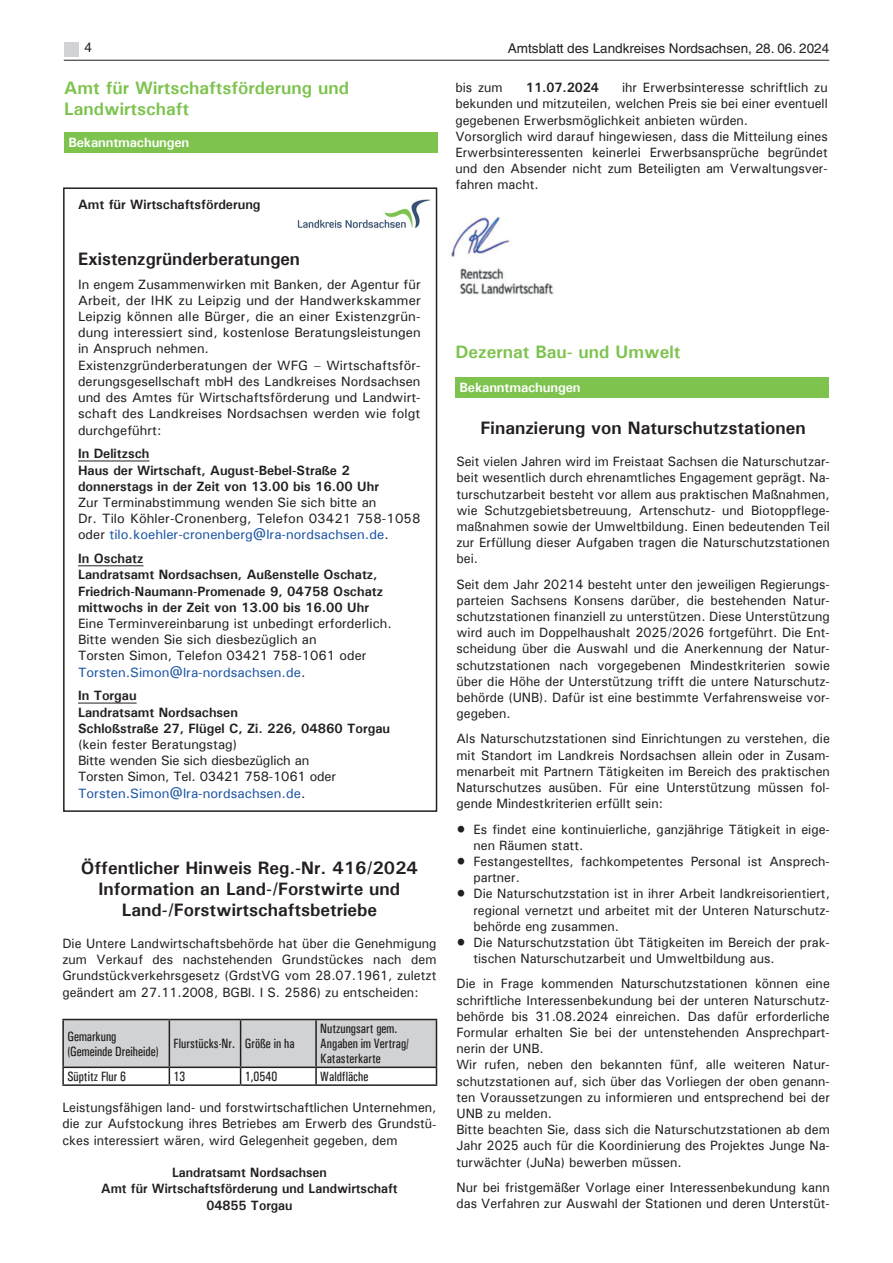
<style>
.page{position:relative;width:893px;height:1263px;background:#fff}
.page>*{position:absolute;margin:0;border:0;box-sizing:border-box;transform-origin:0 0}
.t1{font:700 18px/21px "Univers";color:#231f20;text-align:center}
.t2{font:700 18px/21px "Univers";color:#7dc34e}
.t3{font:13.5px/16.2px "Univers";color:#231f20;text-align:justify;scale:.95 1}
.t4{font:13.5px/16.2px "Univers";color:#231f20}
.t5{font:700 13.5px/16.2px "Univers";color:#231f20}
.t6{font:13.5px/15px "Univers Condensed";color:#231f20;scale:.95 1}
.t7{font:700 13.5px/16.2px "Univers";color:#231f20;text-align:center;scale:.95 1}
.t8{font:13.5px "Helvetica LT Std";color:#231f20}
.t9{font:700 13.5px "Univers";letter-spacing:-.01em;color:#fff}
.s1{color:#1e56a6}
</style>
<div class="page">
<hr style="left:64px;top:60px;width:765px;height:1px;background:#231f20">
<div style="left:64px;top:43px;width:15px;height:14px;background:#d1d2d4"></div>
<svg style="left:62px;top:1019px;width:375px;height:65px"></svg>
<hr style="left:62px;top:1084px;width:107px;height:2px;background:#231f20">
<hr style="left:169px;top:1084px;width:72px;height:2px;background:#231f20">
<hr style="left:241px;top:1084px;width:75px;height:2px;background:#231f20">
<hr style="left:316px;top:1084px;width:121px;height:2px;background:#231f20">
<img style="left:451px;top:216px;width:103px;height:79px">
<img style="left:297px;top:199px;width:134px;height:30px">
<div style="left:63px;top:187px;width:374px;height:625px;border:2px solid #231f20"></div>
<hr style="left:78px;top:461px;width:71px;height:1px;background:#231f20">
<hr style="left:78px;top:565px;width:66px;height:1px;background:#231f20">
<hr style="left:78px;top:703px;width:59px;height:1px;background:#231f20">
<div style="left:455px;top:377px;width:374px;height:21px;background:#7dc34e"></div>
<div style="left:64px;top:132px;width:374px;height:21px;background:#7dc34e"></div>
<p class="t8" style="left:85px;top:40px;width:9px">4</p>
<p class="t8" style="left:508px;top:40px;width:323px">Amtsblatt des Landkreises Nordsachsen, 28. 06. 2024</p>
<h1 class="t2" style="left:64px;top:77px;width:287px">Amt für Wirtschaftsförderung und<br>Landwirtschaft</h1>
<p class="t9" style="left:68px;top:134px;width:122px">Bekanntmachungen</p>
<p class="t5" style="left:78px;top:196px;width:184px">Amt für Wirtschaftsförderung</p>
<h1 class="t1" style="left:78px;top:248px;width:224px">Existenzgründerberatungen</h1>
<p class="t4" style="left:78px;top:276px;width:344px">In engem Zusammenwirken mit Banken, der Agentur für Arbeit, der IHK zu Leipzig und der Handwerkskammer Leipzig können alle Bürger, die an einer Existenzgrün&shy;dung interessiert sind, kostenlose Beratungsleistungen in Anspruch nehmen.<br>Existenzgründerberatungen der WFG – Wirtschaftsför&shy;derungsgesellschaft mbH des Landkreises Nordsachsen und des Amtes für Wirtschaftsförderung und Landwirt&shy;schaft des Landkreises Nordsachsen werden wie folgt durchgeführt:</p>
<p class="t5" style="left:78px;top:445px;width:302px">In Delitzsch<br>Haus der Wirtschaft, August-Bebel-Straße 2 donnerstags in der Zeit von 13.00 bis 16.00 Uhr</p>
<p class="t4" style="left:78px;top:494px;width:344px">Zur Terminabstimmung wenden Sie sich bitte an<br>Dr. Tilo Köhler-Cronenberg, Telefon 03421 758-1058 oder <span class="s1">tilo.koehler-cronenberg@lra-nordsachsen.de</span>.</p>
<p class="t5" style="left:78px;top:550px;width:307px">In Oschatz<br>Landratsamt Nordsachsen, Außenstelle Oschatz, Friedrich-Naumann-Promenade 9, 04758 Oschatz mittwochs in der Zeit von 13.00 bis 16.00 Uhr</p>
<p class="t4" style="left:78px;top:615px;width:315px">Eine Terminvereinbarung ist unbedingt erforderlich.<br>Bitte wenden Sie sich diesbezüglich an<br>Torsten Simon, Telefon 03421 758-1061 oder <span class="s1">Torsten.Simon@lra-nordsachsen.de</span>.</p>
<p class="t5" style="left:78px;top:687px;width:314px">In Torgau<br>Landratsamt Nordsachsen<br>Schloßstraße 27, Flügel C, Zi. 226, 04860 Torgau</p>
<p class="t4" style="left:78px;top:736px;width:260px">(kein fester Beratungstag)<br>Bitte wenden Sie sich diesbezüglich an Torsten Simon, Tel. 03421 758-1061 oder <span class="s1">Torsten.Simon@lra-nordsachsen.de</span>.</p>
<h1 class="t1" style="left:81px;top:857px;width:338px">Öffentlicher Hinweis Reg.-Nr. 416/2024<br>Information an Land-/Forstwirte und<br>Land-/Forstwirtschaftsbetriebe</h1>
<p class="t3" style="left:62px;top:935px;width:395px">Die Untere Landwirtschaftsbehörde hat über die Genehmigung zum Verkauf des nachstehenden Grundstückes nach dem Grundstückverkehrsgesetz (GrdstVG vom 28.07.1961, zuletzt geändert am 27.11.2008, BGBl. I S. 2586) zu entscheiden:</p>
<p class="t6" style="left:67px;top:1028px;width:97px">Gemarkung (Gemeinde Dreiheide)</p>
<p class="t6" style="left:174px;top:1036px;width:129px">Flurstücks-Nr. Größe in ha</p>
<p class="t6" style="left:320px;top:1021px;width:95px">Nutzungsart gem.<br>Angaben im Vertrag/<br>Katasterkarte</p>
<p class="t6" style="left:67px;top:1069px;width:63px">Süptitz Flur 6</p>
<p class="t6" style="left:174px;top:1069px;width:14px">13</p>
<p class="t6" style="left:245px;top:1069px;width:36px">1,0540</p>
<p class="t6" style="left:320px;top:1069px;width:52px">Waldfläche</p>
<p class="t3" style="left:62px;top:1099px;width:395px">Leistungsfähigen land- und forstwirtschaftlichen Unternehmen, die zur Aufstockung ihres Betriebes am Erwerb des Grundstü&shy;ckes interessiert wären, wird Gelegenheit gegeben, dem</p>
<p class="t7" style="left:101px;top:1164px;width:314px">Landratsamt Nordsachsen<br>Amt für Wirtschaftsförderung und Landwirtschaft<br>04855 Torgau</p>
<p class="t3" style="left:455px;top:79px;width:51px">bis zum</p>
<p class="t7" style="left:526px;top:79px;width:78px">11.07.2024</p>
<p class="t3" style="left:455px;top:79px;width:393px;text-align:left;text-indent:167px">ihr Erwerbsinteresse schriftlich zu bekunden und mitzuteilen, welchen Preis sie bei einer eventuell gegebenen Erwerbsmöglichkeit anbieten würden.<br>Vorsorglich wird darauf hingewiesen, dass die Mitteilung eines Erwerbsinteressenten keinerlei Erwerbsansprüche begründet und den Absender nicht zum Beteiligten am Verwaltungsver&shy;fahren macht.</p>
<h1 class="t2" style="left:455px;top:341px;width:227px">Dezernat Bau- und Umwelt</h1>
<p class="t9" style="left:460px;top:379px;width:122px">Bekanntmachungen</p>
<h1 class="t1" style="left:481px;top:417px;width:326px">Finanzierung von Naturschutzstationen</h1>
<p class="t3" style="left:456px;top:453px;width:395px">Seit vielen Jahren wird im Freistaat Sachsen die Naturschutzar&shy;beit wesentlich durch ehrenamtliches Engagement geprägt. Na&shy;turschutzarbeit besteht vor allem aus praktischen Maßnahmen, wie Schutzgebietsbetreuung, Artenschutz- und Biotoppflege&shy;maßnahmen sowie der Umweltbildung. Einen bedeutenden Teil zur Erfüllung dieser Aufgaben tragen die Naturschutzstationen bei.</p>
<p class="t3" style="left:456px;top:576px;width:395px">Seit dem Jahr 20214 besteht unter den jeweiligen Regierungs&shy;parteien Sachsens Konsens darüber, die bestehenden Natur&shy;schutzstationen finanziell zu unterstützen. Diese Unterstützung wird auch im Doppelhaushalt 2025/2026 fortgeführt. Die Ent&shy;scheidung über die Auswahl und die Anerkennung der Natur&shy;schutzstationen nach vorgegebenen Mindestkriterien sowie über die Höhe der Unterstützung trifft die untere Naturschutz&shy;behörde (UNB). Dafür ist eine bestimmte Verfahrensweise vor&shy;gegeben.</p>
<p class="t3" style="left:456px;top:730px;width:395px">Als Naturschutzstationen sind Einrichtungen zu verstehen, die mit Standort im Landkreis Nordsachsen allein oder in Zusam&shy;menarbeit mit Partnern Tätigkeiten im Bereich des praktischen Naturschutzes ausüben. Für eine Unterstützung müssen fol&shy;gende Mindestkriterien erfüllt sein:</p>
<p class="t3" style="left:473px;top:820px;width:377px;text-indent:-17px">• Es findet eine kontinuierliche, ganzjährige Tätigkeit in eige&shy;nen Räumen statt.</p>
<p class="t3" style="left:473px;top:853px;width:377px;text-indent:-17px">• Festangestelltes, fachkompetentes Personal ist Ansprech&shy;partner.</p>
<p class="t3" style="left:473px;top:885px;width:377px;text-indent:-17px">• Die Naturschutzstation ist in ihrer Arbeit landkreisorientiert, regional vernetzt und arbeitet mit der Unteren Naturschutz&shy;behörde eng zusammen.</p>
<p class="t3" style="left:473px;top:934px;width:377px;text-indent:-17px">• Die Naturschutzstation übt Tätigkeiten im Bereich der prak&shy;tischen Naturschutzarbeit und Umweltbildung aus.</p>
<p class="t3" style="left:456px;top:975px;width:395px;text-align:left">Die in Frage kommenden Naturschutzstationen können eine schriftliche Interessenbekundung bei der unteren Naturschutz&shy;behörde bis 31.08.2024 einreichen. Das dafür erforderliche Formular erhalten Sie bei der untenstehenden Ansprechpart&shy;nerin der UNB.<br>Wir rufen, neben den bekannten fünf, alle weiteren Natur&shy;schutzstationen auf, sich über das Vorliegen der oben genann&shy;ten Voraussetzungen zu informieren und entsprechend bei der UNB zu melden.<br>Bitte beachten Sie, dass sich die Naturschutzstationen ab dem Jahr 2025 auch für die Koordinierung des Projektes Junge Na&shy;turwächter (JuNa) bewerben müssen.</p>
<p class="t3" style="left:456px;top:1179px;width:395px">Nur bei fristgemäßer Vorlage einer Interessenbekundung kann das Verfahren zur Auswahl der Stationen und deren Unterstüt-</p>
</div>
